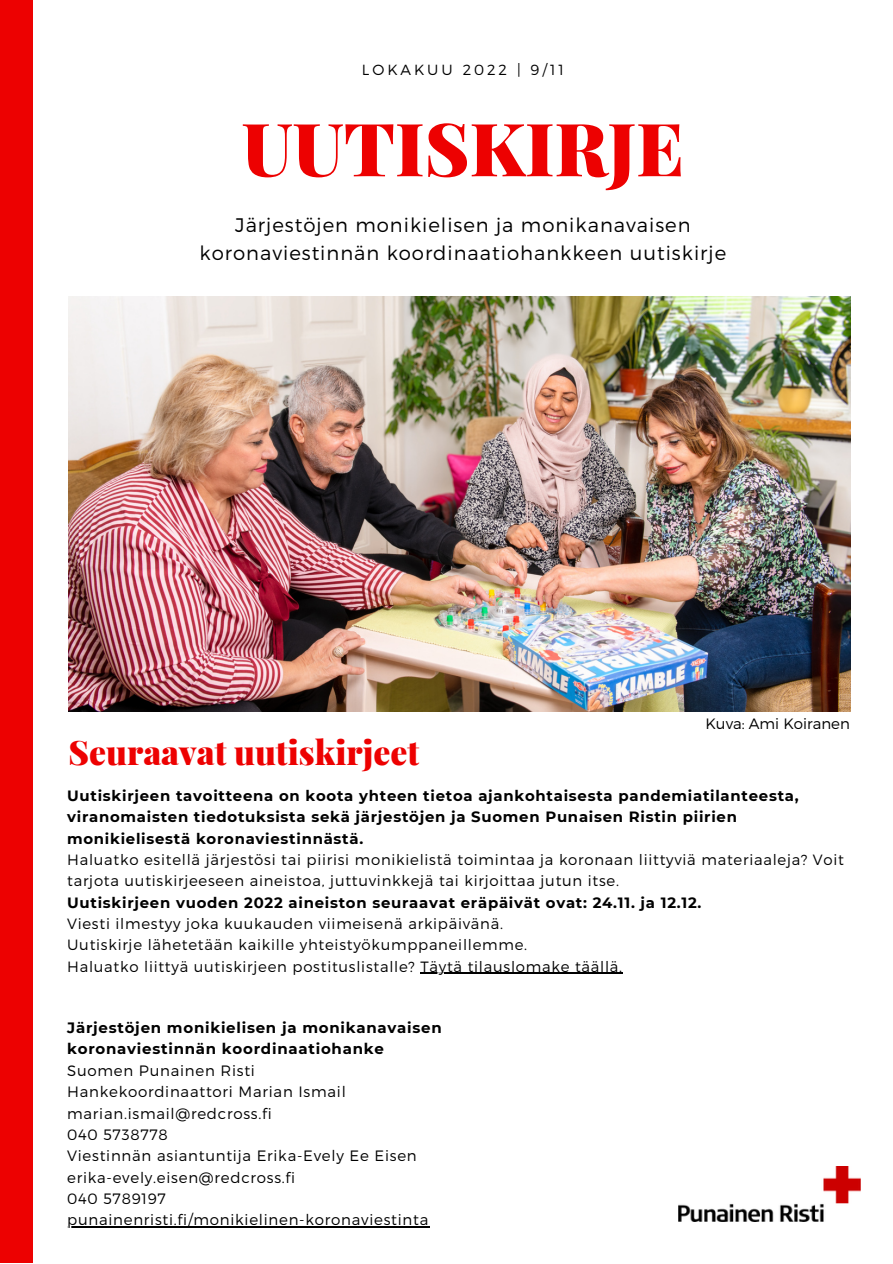
<style>
.page{position:relative;width:893px;height:1264px;background:#fff}
.page>*{position:absolute;margin:0;border:0;box-sizing:border-box;transform-origin:0 0}
.t1{font:900 73.5px "Playfair Display";color:#ed0101}
.t2{font:900 33.75px "Playfair Display";color:#ed0101}
.t3{font:300 19.65px/28px "Montserrat";letter-spacing:.05em;color:#000;text-align:center}
.t4{font:300 15px/21.3px "Montserrat";letter-spacing:.05em;color:#000}
.t5{font:700 15px/21.3px "Montserrat";letter-spacing:.05em;color:#000}
.t6{font:300 15px "Montserrat";color:#000}
.t7{font:300 14.85px/21.3px "Montserrat";letter-spacing:.05em;color:#000}
.t8{font:700 14.85px/21.3px "Montserrat";letter-spacing:.05em;color:#000}
.t9{font:300 14.7px "Montserrat";letter-spacing:.2em;color:#000}
</style>
<div class="page">
<div style="left:0;top:0;width:33px;height:1262px;background:#ed0101"></div>
<img style="left:68px;top:297px;width:782px;height:415px">
<img style="left:678px;top:1166px;width:182px;height:55px">
<hr style="left:420px;top:972px;width:203px;height:2px;background:#000">
<hr style="left:67px;top:1226px;width:362px;height:1px;background:#000">
<p class="t9" style="left:362px;top:60px;width:203px">LOKAKUU 2022 | 9/11</p>
<h1 class="t1" style="left:242px;top:97px;width:443px">UUTISKIRJE</h1>
<h3 class="t3" style="left:199px;top:210px;width:528px">Järjestöjen monikielisen ja monikanavaisen koronaviestinnän koordinaatiohankkeen uutiskirje</h3>
<p class="t6" style="left:705px;top:714px;width:146px">Kuva: Ami Koiranen</p>
<h2 class="t2" style="left:68px;top:728px;width:352px">Seuraavat uutiskirjeet</h2>
<p class="t8" style="left:67px;top:784px;width:733px">Uutiskirjeen tavoitteena on koota yhteen tietoa ajankohtaisesta pandemiatilanteesta, viranomaisten tiedotuksista sekä järjestöjen ja Suomen Punaisen Ristin piirien monikielisestä koronaviestinnästä.</p>
<p class="t7" style="left:67px;top:848px;width:778px">Haluatko esitellä järjestösi tai piirisi monikielistä toimintaa ja koronaan liittyviä materiaaleja? Voit tarjota uutiskirjeeseen aineistoa, juttuvinkkejä tai kirjoittaa jutun itse.</p>
<p class="t8" style="left:67px;top:891px;width:635px">Uutiskirjeen vuoden 2022 aineiston seuraavat eräpäivät ovat: 24.11. ja 12.12.</p>
<p class="t7" style="left:67px;top:912px;width:556px">Viesti ilmestyy joka kuukauden viimeisenä arkipäivänä.<br>Uutiskirje lähetetään kaikille yhteistyökumppaneillemme.<br>Haluatko liittyä uutiskirjeen postituslistalle? Täytä tilauslomake täällä.</p>
<p class="t5" style="left:67px;top:1017px;width:376px">Järjestöjen monikielisen ja monikanavaisen koronaviestinnän koordinaatiohanke</p>
<p class="t4" style="left:67px;top:1059px;width:363px">Suomen Punainen Risti<br>Hankekoordinaattori Marian Ismail marian.ismail@redcross.fi<br>040 5738778<br>Viestinnän asiantuntija Erika-Evely Ee Eisen erika-evely.eisen@redcross.fi<br>040 5789197 punainenristi.fi/monikielinen-koronaviestinta</p>
</div>
